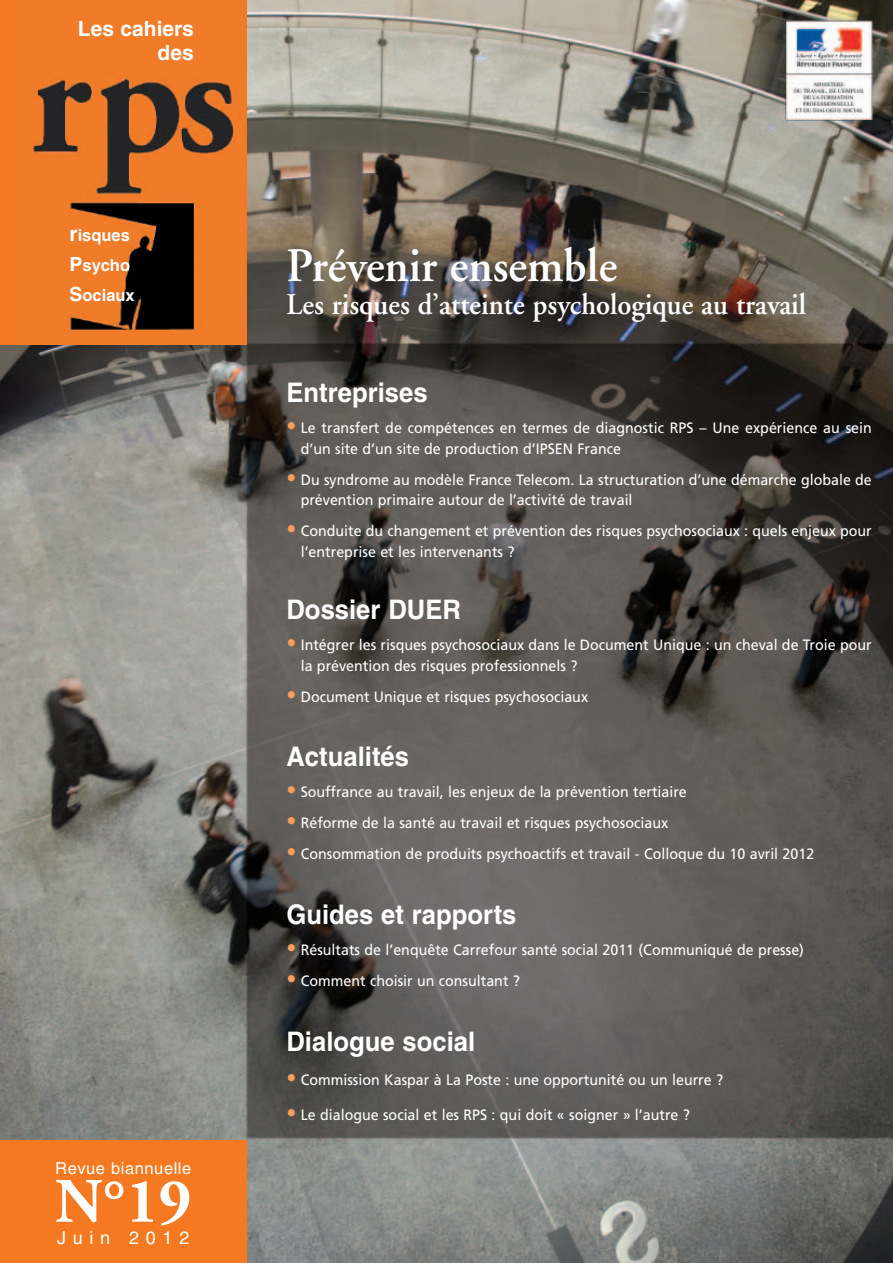
<style>
.page{position:relative;width:893px;height:1263px;background:#fff}
.page>*{position:absolute;margin:0;border:0;box-sizing:border-box;transform-origin:0 0}
.t1{font:700 63px "Adobe Garamond";color:#fff}
.t2{font:600 48px "Adobe Garamond";color:#fff;scale:.95 1}
.t3{font:600 30px "Adobe Garamond";color:#fff;scale:.95 1}
.t4{font:700 27px "Helvetica";color:#fff;scale:.95 1}
.t5{font:700 21px/24px "Helvetica";color:#fff;text-align:right}
.t6{font:18px "Helvetica";letter-spacing:.37em;color:#fff}
.t7{font:700 16.5px/30px "Helvetica";color:#fff}
.t8{font:16.5px "Helvetica";letter-spacing:.035em;color:#fff}
.t9{font:15px/20.7px "Frutiger";color:#fff;scale:.95 1}
.s1{font-size:21px}
.s2{font-size:19.5px}
.s3{font-size:21px;color:#f89d5b}
</style>
<div class="page">
<img style="left:0;top:0;width:893px;height:1263px">
<img style="left:0;top:0;width:247px;height:344px">
<div style="left:0;top:1140px;width:247px;height:123px;background:#f47921"></div>
<h3 class="t5" style="left:78px;top:19px;width:117px">Les cahiers des</h3>
<p class="t7" style="left:70px;top:222px;width:67px"><span class="s1">r</span>isques<br><span class="s2">P</span>sycho<br><span class="s2">S</span>ociaux</p>
<p class="t8" style="left:55px;top:1162px;width:138px">Revue biannuelle</p>
<h1 class="t1" style="left:55px;top:1176px;width:138px">N°19</h1>
<p class="t6" style="left:57px;top:1231px;width:134px">Juin 2012</p>
<h2 class="t2" style="left:286px;top:247px;width:350px">Prévenir ensemble</h2>
<h3 class="t3" style="left:286px;top:293px;width:549px">Les risques d’atteinte psychologique au travail</h3>
<h3 class="t4" style="left:286px;top:382px;width:150px">Entreprises</h3>
<p class="t9" style="left:301px;top:419px;width:603px;text-indent:-14px"><span class="s3">•</span> Le transfert de compétences en termes de diagnostic RPS – Une expérience au sein d’un site d’un site de production d’IPSEN France</p>
<p class="t9" style="left:301px;top:470px;width:603px;text-indent:-14px"><span class="s3">•</span> Du syndrome au modèle France Telecom. La structuration d’une démarche globale de prévention primaire autour de l’activité de travail</p>
<p class="t9" style="left:301px;top:522px;width:603px;text-indent:-14px"><span class="s3">•</span> Conduite du changement et prévention des risques psychosociaux : quels enjeux pour l’entreprise et les intervenants ?</p>
<h3 class="t4" style="left:286px;top:599px;width:185px">Dossier DUER</h3>
<p class="t9" style="left:301px;top:635px;width:603px;text-indent:-14px"><span class="s3">•</span> Intégrer les risques psychosociaux dans le Document Unique : un cheval de Troie pour la prévention des risques professionnels ?</p>
<p class="t9" style="left:286px;top:687px;width:319px"><span class="s3">•</span> Document Unique et risques psychosociaux</p>
<h3 class="t4" style="left:286px;top:746px;width:131px">Actualités</h3>
<p class="t9" style="left:286px;top:783px;width:423px"><span class="s3">•</span> Souffrance au travail, les enjeux de la prévention tertiaire</p>
<p class="t9" style="left:286px;top:814px;width:403px"><span class="s3">•</span> Réforme de la santé au travail et risques psychosociaux</p>
<p class="t9" style="left:286px;top:845px;width:557px"><span class="s3">•</span> Consommation de produits psychoactifs et travail - Colloque du 10 avril 2012</p>
<h3 class="t4" style="left:286px;top:904px;width:244px">Guides et rapports</h3>
<p class="t9" style="left:286px;top:940px;width:546px"><span class="s3">•</span> Résultats de l’enquête Carrefour santé social 2011 (Communiqué de presse)</p>
<p class="t9" style="left:286px;top:971px;width:247px"><span class="s3">•</span> Comment choisir un consultant ?</p>
<h3 class="t4" style="left:286px;top:1030px;width:200px">Dialogue social</h3>
<p class="t9" style="left:286px;top:1071px;width:461px"><span class="s3">•</span> Commission Kaspar à La Poste : une opportunité ou un leurre ?</p>
<p class="t9" style="left:286px;top:1105px;width:426px"><span class="s3">•</span> Le dialogue social et les RPS : qui doit « soigner » l’autre ?</p>
</div>
